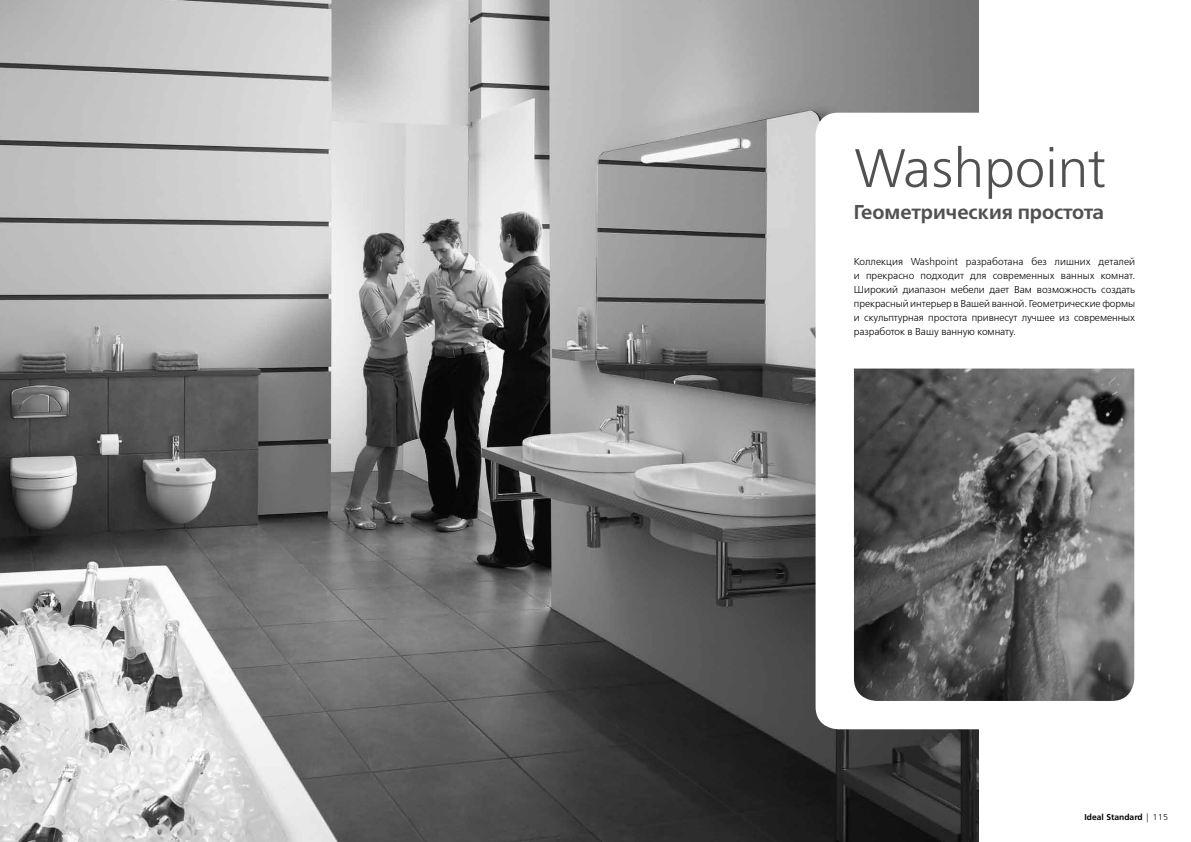
<style>
.page{position:relative;width:1191px;height:842px;background:#fff}
.page>*{position:absolute;margin:0;border:0;box-sizing:border-box;transform-origin:0 0}
.t1{font:54px "Free Set Light C";color:#515151}
.t2{font:20px "Free Set Demi C";color:#515151}
.t3{font:10px/14px "Free Set Light C";letter-spacing:-.005em;color:#000;text-align:justify}
.t4{font:700 8.5px "Frutiger";color:#000}
.s1{font-family:"Free Set Light C";font-weight:400}
</style>
<div class="page">
<img style="left:0;top:0;width:978px;height:842px">
<div style="left:815px;top:113px;width:255px;height:616px;background:#fff;border-radius:23px"></div>
<img style="left:854px;top:369px;width:280px;height:332px">
<h1 class="t1" style="left:854px;top:140px;width:254px">Washpoint</h1>
<h2 class="t2" style="left:854px;top:201px;width:252px">Геометрическия простота</h2>
<p class="t3" style="left:854px;top:255px;width:283px">Коллекция Washpoint разработана без лишних деталей и прекрасно подходит для современных ванных комнат.<br>Широкий диапазон мебели дает Вам возможность создать прекрасный интерьер в Вашей ванной. Геометрические формы и скульптурная простота привнесут лучшее из современных разработок в Вашу ванную комнату.</p>
<p class="t4" style="left:1084px;top:812px;width:85px">Ideal Standard <span class="s1">| 115</span></p>
</div>
